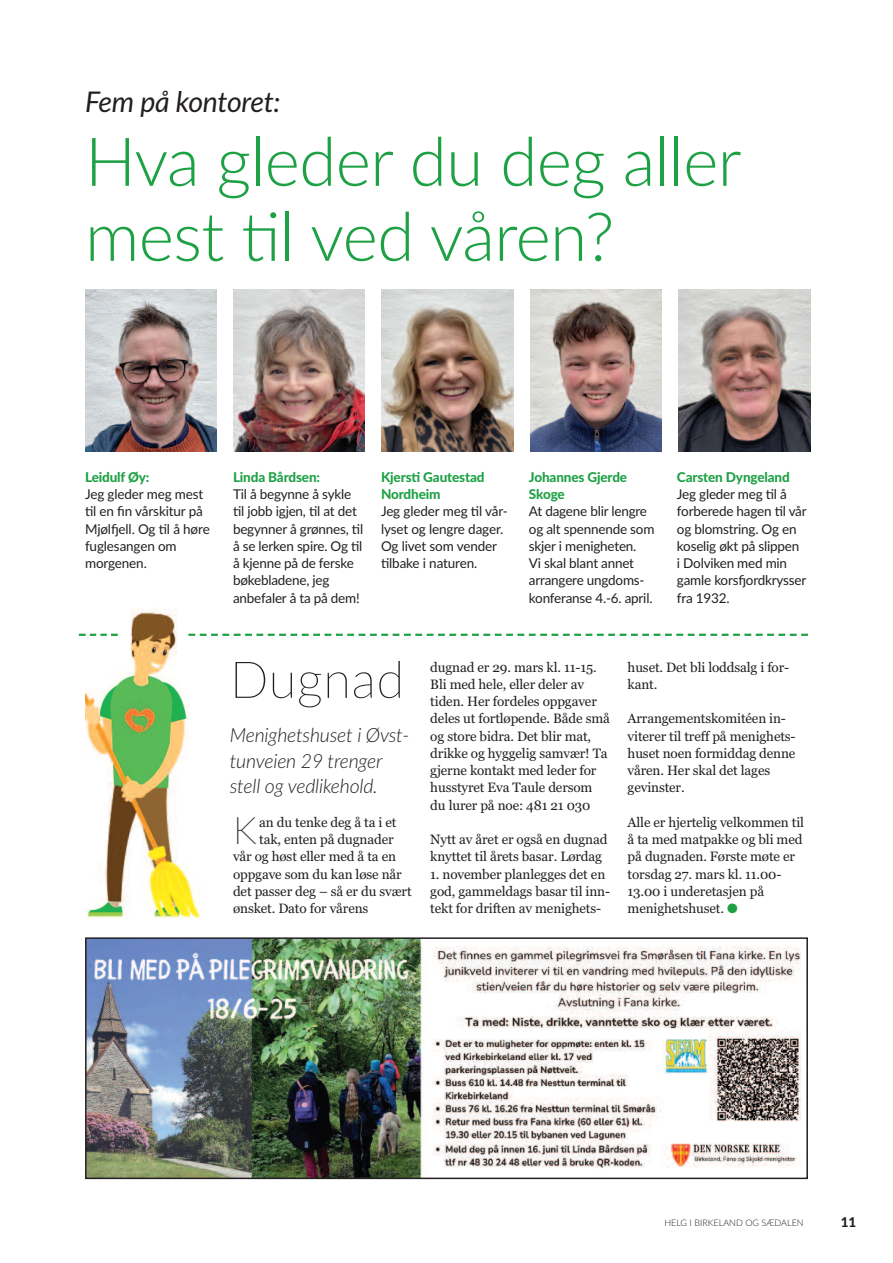
<style>
.page{position:relative;width:893px;height:1263px;background:#fff}
.page>*{position:absolute;margin:0;border:0;box-sizing:border-box;transform-origin:0 0}
.t1{font:300 67.5px/75px "Lato";letter-spacing:-.01em;color:#1ea145}
.t2{font:100 51px "Lato";letter-spacing:.01em;color:#231f20}
.t3{font:100 37.95px "Lato";color:#231f20}
.t4{font:italic 28.5px "Lato";letter-spacing:-.015em;color:#231f20}
.t5{font:italic 300 19.5px/25.5px "Lato";letter-spacing:-.01em;color:#231f20}
.t6{font:13.5px/17.2px "Georgia";letter-spacing:-.01em;color:#231f20}
.t7{font:13.5px/17.2px "Lato";letter-spacing:-.015em;color:#231f20}
.t8{font:800 13.5px/17.2px "Lato";letter-spacing:-.01em;color:#1ea145}
.t9{font:800 13.5px "Lato";color:#231f20}
.t10{font:300 9px "Lato";color:#231f20}
.s1{color:#1ea145}
</style>
<div class="page">
<img style="left:85px;top:289px;width:131px;height:162px">
<img style="left:530px;top:289px;width:132px;height:162px">
<img style="left:233px;top:289px;width:132px;height:162px">
<img style="left:679px;top:289px;width:131px;height:162px">
<img style="left:382px;top:289px;width:131px;height:162px">
<img style="left:88px;top:940px;width:714px;height:236px">
<div style="left:85px;top:937px;width:723px;height:242px;border:2px solid #231f20"></div>
<img style="left:85px;top:608px;width:139px;height:311px">
<svg style="left:188px;top:634px;width:620px;height:2px"></svg>
<svg style="left:79px;top:634px;width:39px;height:2px"></svg>
<h3 class="t4" style="left:85px;top:86px;width:197px">Fem på kontoret:</h3>
<h1 class="t1" style="left:85px;top:125px;width:658px">Hva gleder du deg aller mest til ved våren?</h1>
<p class="t8" style="left:85px;top:469px;width:66px">Leidulf Øy:</p>
<p class="t7" style="left:85px;top:486px;width:126px">Jeg gleder meg mest til en fin vårskitur på<br>Mjølfjell. Og til å høre fuglesangen om morgenen.</p>
<p class="t8" style="left:233px;top:469px;width:89px">Linda Bårdsen:</p>
<p class="t7" style="left:233px;top:486px;width:132px">Til å begynne å sykle til jobb igjen, til at det begynner å grønnes, til å se lerken spire. Og til å kjenne på de ferske bøkebladene, jeg anbefaler å ta på dem!</p>
<p class="t8" style="left:381px;top:469px;width:105px">Kjersti Gautestad<br>Nordheim</p>
<p class="t7" style="left:381px;top:503px;width:128px">Jeg gleder meg til vår&shy;lyset og lengre dager.<br>Og livet som vender tilbake i naturen.</p>
<p class="t8" style="left:529px;top:469px;width:100px">Johannes Gjerde<br>Skoge</p>
<p class="t7" style="left:529px;top:503px;width:127px">At dagene blir lengre og alt spennende som skjer i menigheten.<br>Vi skal blant annet arrangere ungdoms&shy;konferanse 4.-6. april.</p>
<p class="t8" style="left:677px;top:469px;width:114px">Carsten Dyngeland</p>
<p class="t7" style="left:677px;top:486px;width:131px">Jeg gleder meg til å forberede hagen til vår og blomstring. Og en koselig økt på slippen<br>i Dolviken med min gamle korsfjordkrysser fra 1932.</p>
<h2 class="t2" style="left:230px;top:650px;width:176px">Dugnad</h2>
<h3 class="t5" style="left:230px;top:723px;width:181px">Menighetshuset i Øvst&shy;tunveien 29 trenger stell og vedlikehold.</h3>
<h3 class="t3" style="left:233px;top:809px;width:25px">K</h3>
<p class="t6" style="left:259px;top:814px;width:139px">an du tenke deg å ta i et</p>
<p class="t6" style="left:259px;top:831px;width:136px">tak, enten på dugnader</p>
<p class="t6" style="left:233px;top:848px;width:165px">vår og høst eller med å ta en</p>
<p class="t6" style="left:233px;top:865px;width:170px">oppgave som du kan løse når</p>
<p class="t6" style="left:233px;top:883px;width:180px">det passer deg – så er du svært</p>
<p class="t6" style="left:233px;top:900px;width:137px">ønsket. Dato for vårens</p>
<p class="t6" style="left:430px;top:658px;width:181px">dugnad er 29. mars kl. 11-15.<br>Bli med hele, eller deler av tiden. Her fordeles oppgaver deles ut fortløpende. Både små og store bidra. Det blir mat, drikke og hyggelig samvær! Ta gjerne kontakt med leder for husstyret Eva Taule dersom du lurer på noe: 481 21 030</p>
<p class="t6" style="left:430px;top:831px;width:179px">Nytt av året er også en dugnad knyttet til årets basar. Lørdag</p>
<p class="t6" style="left:430px;top:865px;width:181px">1. november planlegges det en god, gammeldags basar til inn&shy;tekt for driften av menighets-</p>
<p class="t6" style="left:628px;top:658px;width:163px">huset. Det bli loddsalg i for&shy;kant.</p>
<p class="t6" style="left:628px;top:710px;width:170px">Arrangementskomitéen in&shy;viterer til treff på menighets&shy;huset noen formiddag denne våren. Her skal det lages gevinster.</p>
<p class="t6" style="left:628px;top:814px;width:178px">Alle er hjertelig velkommen til å ta med matpakke og bli med på dugnaden. Første møte er torsdag 27. mars kl. 11.00-<br>13.00 i underetasjen på menighetshuset. <span class="s1">●</span></p>
<p class="t10" style="left:664px;top:1218px;width:141px">HELG I BIRKELAND OG SÆDALEN</p>
<p class="t9" style="left:841px;top:1214px;width:17px">11</p>
</div>
